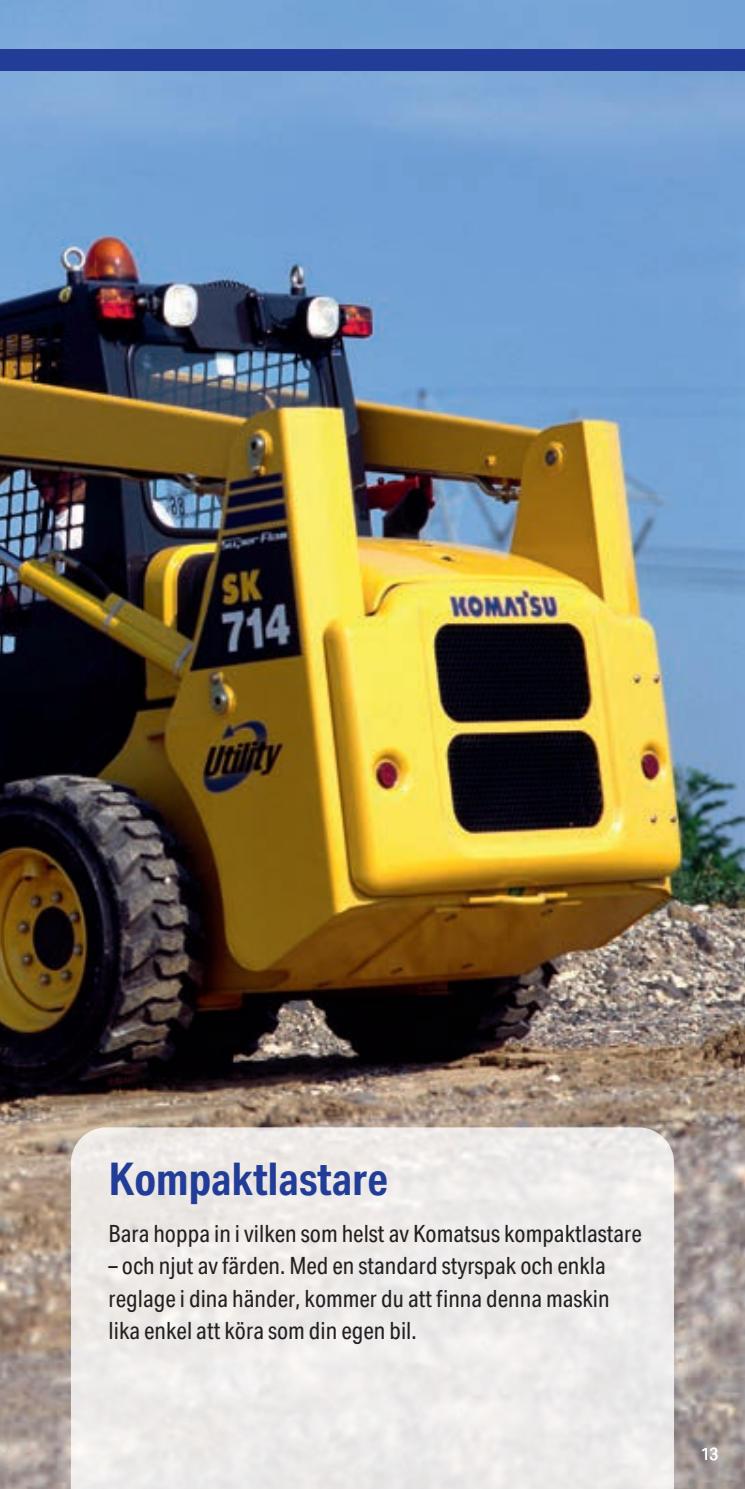
<style>
.page{position:relative;width:745px;height:1489px;background:#fff}
.page>*{position:absolute;margin:0;border:0;box-sizing:border-box;transform-origin:0 0}
.t1{font:700 45px "Aktiv Grotesk Cd";color:#223d97}
.t2{font:23.75px/32.5px "Aktiv Grotesk Cd";color:#231f20}
.t3{font:17.5px "Aktiv Grotesk Cd";color:#fff}
</style>
<div class="page">
<img style="left:0;top:0;width:744px;height:1488px">
<div style="left:71px;top:1127px;width:602px;height:361px;background:#eeebe9"></div>
<div style="left:0;top:50px;width:744px;height:21px;background:#223d97"></div>
<h1 class="t1" style="left:108px;top:1152px;width:281px">Kompaktlastare</h1>
<p class="t2" style="left:108px;top:1217px;width:534px">Bara hoppa in i vilken som helst av Komatsus kompaktlastare</p>
<p class="t2" style="left:108px;top:1249px;width:502px">– och njut av färden. Med en standard styrspak och enkla reglage i dina händer, kommer du att finna denna maskin lika enkel att köra som din egen bil.</p>
<p class="t3" style="left:700px;top:1443px;width:19px">13</p>
</div>
